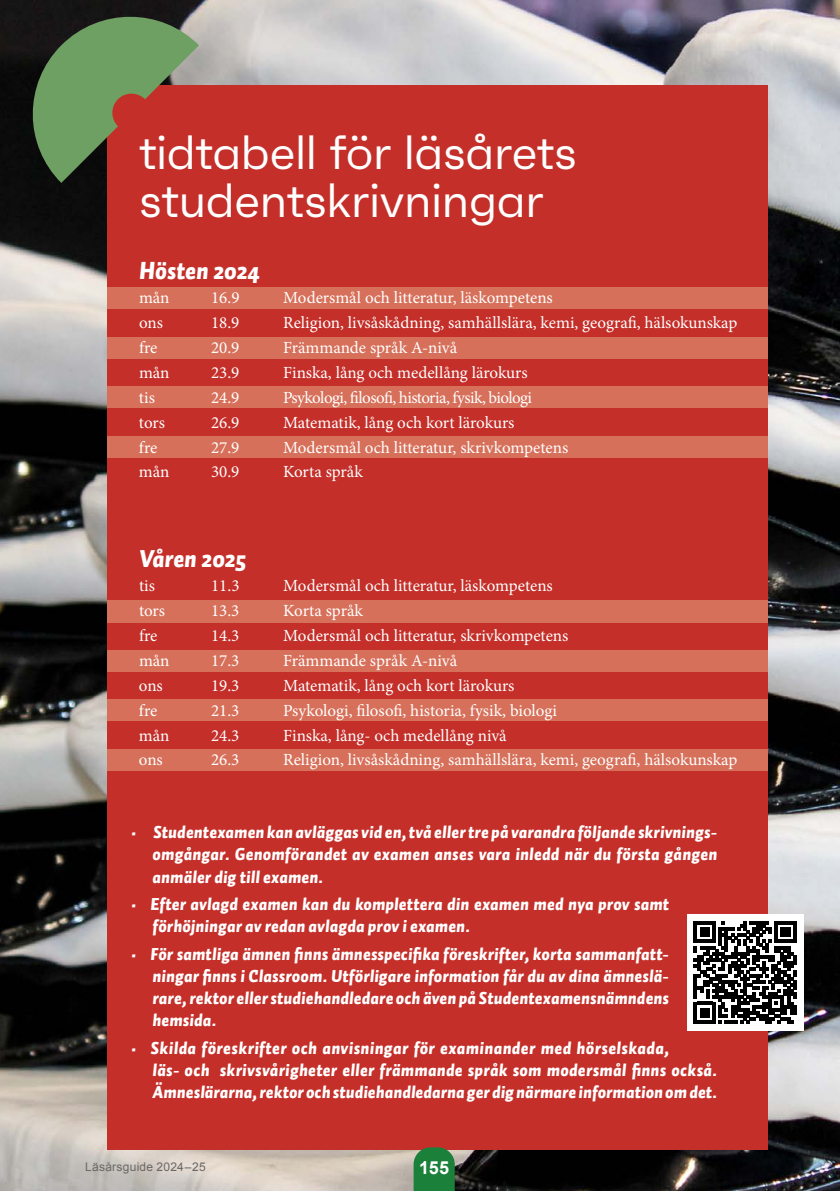
<style>
.page{position:relative;width:840px;height:1191px;background:#fff}
.page>*{position:absolute;margin:0;border:0;box-sizing:border-box;transform-origin:0 0}
.t1{font:48px/48px "Faktum";letter-spacing:-.015em;color:#fff}
.t2{font:italic 900 24px "Auto 1";color:#fff}
.t3{font:700 18px "Arial";color:#fff}
.t4{font:17px/22px "Auto 1 Black Italic LF";letter-spacing:.01em;color:#fff;text-align:justify}
.t5{font:17px "Minion Pro";letter-spacing:-.005em;color:#fff}
.t6{font:17px "Minion Pro";letter-spacing:-.035em;color:#fff}
.t7{font:12px "Arial";letter-spacing:.02em;color:#6b6763}
</style>
<div class="page">
<img style="left:0;top:0;width:839px;height:1191px">
<div style="left:107px;top:85px;width:660px;height:1065px;background:#c42f29"></div>
<svg style="left:413px;top:1147px;width:41px;height:44px;background:#2a7f3f"></svg>
<div style="left:107px;top:600px;width:660px;height:23px;background:#d7705a"></div>
<div style="left:107px;top:749px;width:660px;height:21px;background:#d7705a"></div>
<div style="left:107px;top:436px;width:660px;height:21px;background:#d7705a"></div>
<div style="left:107px;top:287px;width:660px;height:22px;background:#d7705a"></div>
<div style="left:107px;top:337px;width:660px;height:21px;background:#d7705a"></div>
<div style="left:107px;top:387px;width:660px;height:21px;background:#d7705a"></div>
<div style="left:107px;top:650px;width:660px;height:21px;background:#d7705a"></div>
<div style="left:107px;top:699px;width:660px;height:21px;background:#d7705a"></div>
<svg style="left:0;top:0;width:199px;height:479px"></svg>
<div style="left:686px;top:914px;width:117px;height:116px;background:#fff"></div>
<svg style="left:693px;top:921px;width:102px;height:102px"></svg>
<h1 class="t1" style="left:139px;top:128px;width:439px">tidtabell för läsårets studentskrivningar</h1>
<h2 class="t2" style="left:139px;top:254px;width:122px">Hösten 2024</h2>
<p class="t5" style="left:139px;top:287px;width:32px">mån</p>
<p class="t5" style="left:211px;top:287px;width:30px">16.9</p>
<p class="t5" style="left:283px;top:287px;width:271px">Modersmål och litteratur, läskompetens</p>
<p class="t5" style="left:139px;top:311px;width:25px">ons</p>
<p class="t5" style="left:211px;top:311px;width:30px">18.9</p>
<p class="t5" style="left:283px;top:311px;width:455px">Religion, livsåskådning, samhällslära, kemi, geografi, hälsokunskap</p>
<p class="t5" style="left:139px;top:336px;width:20px">fre</p>
<p class="t5" style="left:211px;top:336px;width:30px">20.9</p>
<p class="t5" style="left:283px;top:336px;width:175px">Främmande språk A-nivå</p>
<p class="t5" style="left:139px;top:361px;width:32px">mån</p>
<p class="t5" style="left:211px;top:361px;width:30px">23.9</p>
<p class="t5" style="left:283px;top:361px;width:246px">Finska, lång och medellång lärokurs</p>
<p class="t5" style="left:139px;top:386px;width:18px">tis</p>
<p class="t5" style="left:211px;top:386px;width:30px">24.9</p>
<p class="t6" style="left:283px;top:386px;width:250px">Psykologi, filosofi, historia, fysik, biologi</p>
<p class="t5" style="left:139px;top:411px;width:27px">tors</p>
<p class="t5" style="left:211px;top:411px;width:30px">26.9</p>
<p class="t5" style="left:283px;top:411px;width:233px">Matematik, lång och kort lärokurs</p>
<p class="t5" style="left:139px;top:436px;width:20px">fre</p>
<p class="t5" style="left:211px;top:436px;width:30px">27.9</p>
<p class="t5" style="left:283px;top:436px;width:286px">Modersmål och litteratur, skrivkompetens</p>
<p class="t5" style="left:139px;top:460px;width:32px">mån</p>
<p class="t5" style="left:211px;top:460px;width:30px">30.9</p>
<p class="t5" style="left:283px;top:460px;width:81px">Korta språk</p>
<h2 class="t2" style="left:139px;top:542px;width:109px">Våren 2025</h2>
<p class="t5" style="left:139px;top:574px;width:18px">tis</p>
<p class="t5" style="left:211px;top:574px;width:30px">11.3</p>
<p class="t5" style="left:283px;top:574px;width:271px">Modersmål och litteratur, läskompetens</p>
<p class="t5" style="left:139px;top:599px;width:27px">tors</p>
<p class="t5" style="left:211px;top:599px;width:30px">13.3</p>
<p class="t5" style="left:283px;top:599px;width:81px">Korta språk</p>
<p class="t5" style="left:139px;top:624px;width:20px">fre</p>
<p class="t5" style="left:211px;top:624px;width:30px">14.3</p>
<p class="t5" style="left:283px;top:624px;width:286px">Modersmål och litteratur, skrivkompetens</p>
<p class="t5" style="left:139px;top:649px;width:32px">mån</p>
<p class="t5" style="left:211px;top:649px;width:30px">17.3</p>
<p class="t5" style="left:283px;top:649px;width:175px">Främmande språk A-nivå</p>
<p class="t5" style="left:139px;top:674px;width:25px">ons</p>
<p class="t5" style="left:211px;top:674px;width:30px">19.3</p>
<p class="t5" style="left:283px;top:674px;width:233px">Matematik, lång och kort lärokurs</p>
<p class="t5" style="left:139px;top:699px;width:20px">fre</p>
<p class="t5" style="left:211px;top:699px;width:30px">21.3</p>
<p class="t5" style="left:283px;top:699px;width:275px">Psykologi, filosofi, historia, fysik, biologi</p>
<p class="t5" style="left:139px;top:723px;width:32px">mån</p>
<p class="t5" style="left:211px;top:723px;width:30px">24.3</p>
<p class="t5" style="left:283px;top:723px;width:225px">Finska, lång- och medellång nivå</p>
<p class="t5" style="left:139px;top:748px;width:25px">ons</p>
<p class="t5" style="left:211px;top:748px;width:30px">26.3</p>
<p class="t5" style="left:283px;top:748px;width:455px">Religion, livsåskådning, samhällslära, kemi, geografi, hälsokunskap</p>
<p class="t4" style="left:152px;top:822px;width:566px;text-indent:-22px">• Studentexamen kan avläggas vid en, två eller tre på varandra följande skrivnings&shy;omgångar. Genomförandet av examen anses vara inledd när du första gången anmäler dig till examen.</p>
<p class="t4" style="left:152px;top:893px;width:518px;text-indent:-22px">• Efter avlagd examen kan du komplettera din examen med nya prov samt förhöjningar av redan avlagda prov i examen.</p>
<p class="t4" style="left:152px;top:943px;width:518px;text-indent:-22px">• För samtliga ämnen finns ämnesspecifika föreskrifter, korta sammanfatt&shy;ningar finns i Classroom. Utförligare information får du av dina ämneslä&shy;rare, rektor eller studiehandledare och även på Studentexamensnämndens hemsida.</p>
<p class="t4" style="left:152px;top:1037px;width:566px;text-align:left;text-indent:-22px">• Skilda föreskrifter och anvisningar för examinander med hörselskada,<br>läs- och skrivsvårigheter eller främmande språk som modersmål finns också.<br>Ämneslärarna, rektor och studiehandledarna ger dig närmare information om det.</p>
<p class="t7" style="left:85px;top:1159px;width:122px">Läsårsguide 2024–25</p>
<p class="t3" style="left:419px;top:1155px;width:31px">155</p>
</div>
